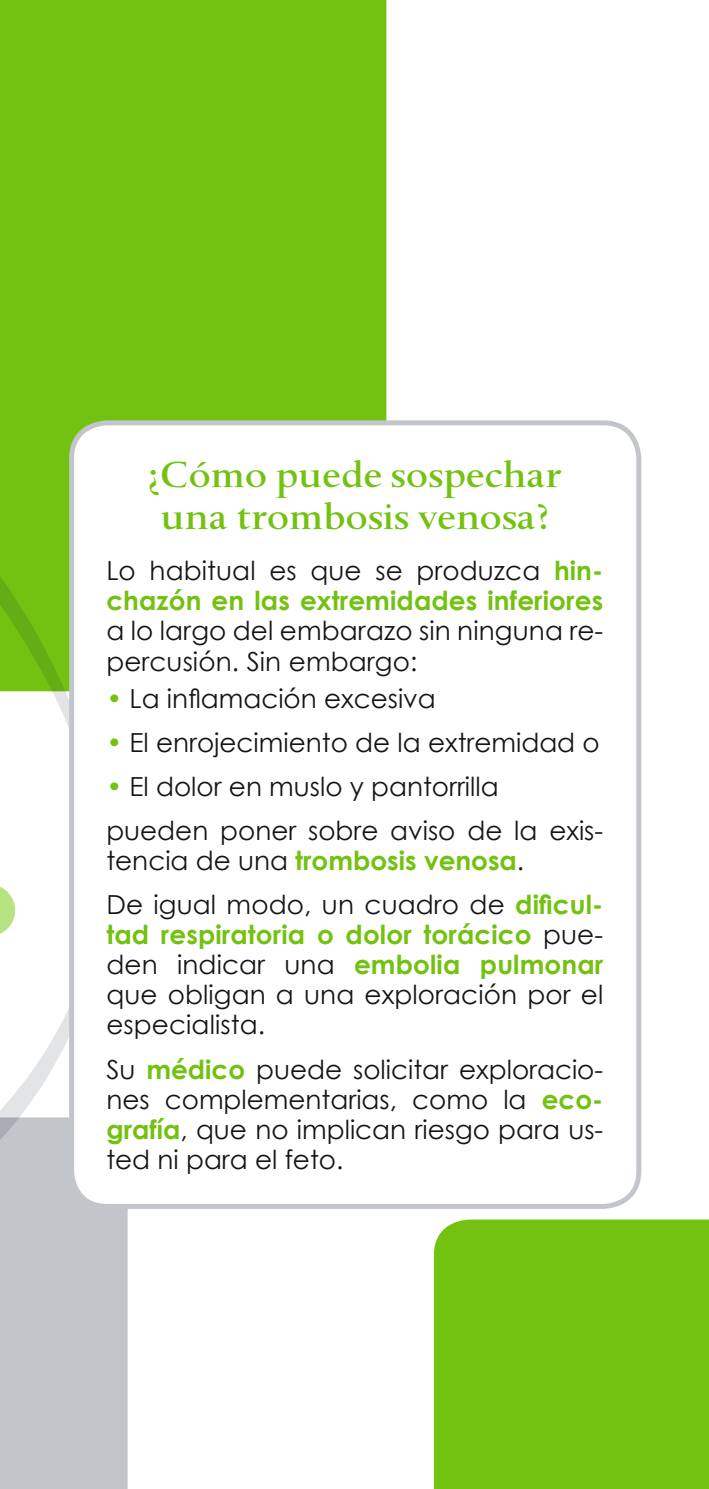
<style>
.page{position:relative;width:709px;height:1489px;background:#fff}
.page>*{position:absolute;margin:0;border:0;box-sizing:border-box;transform-origin:0 0}
.t1{font:600 42.5px/42.5px "Spectrum";color:#73c111;text-align:center}
.t2{font:26.25px/30px "Century Gothic";color:#151518}
.t3{font:700 26.25px/30px "Century Gothic";letter-spacing:.005em;color:#73c111}
.s1{font-weight:400;color:#151518}
.s2{color:#73c111}
.s3{font-weight:700;color:#73c111}
</style>
<div class="page">
<div style="left:0;top:1117px;width:128px;height:371px;background:#c2c5ca"></div>
<div style="left:434px;top:1219px;width:275px;height:269px;background:#73c111"></div>
<div style="left:0;top:0;width:386px;height:691px;background:#73c111"></div>
<svg style="left:0;top:691px;width:69px;height:426px"></svg>
<svg style="left:0;top:1117px;width:19px;height:22px"></svg>
<svg style="left:0;top:575px;width:65px;height:116px;background:#6fbc11"></svg>
<svg style="left:0;top:886px;width:15px;height:47px"></svg>
<svg style="left:69px;top:420px;width:572px;height:788px"></svg>
<h1 class="t1" style="left:147px;top:453px;width:416px">¿Cómo puede sospechar una trombosis venosa?</h1>
<p class="t3" style="left:106px;top:555px;width:498px"><span class="s1">Lo habitual es que se produzca</span> hin&shy;chazón en las extremidades inferiores</p>
<p class="t2" style="left:106px;top:615px;width:498px">a lo largo del embarazo sin ninguna re&shy;percusión. Sin embargo:</p>
<p class="t2" style="left:106px;top:682px;width:331px"><span class="s2">•</span> La inflamación excesiva</p>
<p class="t2" style="left:106px;top:727px;width:495px"><span class="s2">•</span> El enrojecimiento de la extremidad o</p>
<p class="t2" style="left:106px;top:764px;width:498px;line-height:44.2px"><span class="s2">•</span> El dolor en muslo y pantorrilla pueden poner sobre aviso de la exis-</p>
<p class="t2" style="left:106px;top:838px;width:498px;line-height:44.2px">tencia de una <span class="s3">trombosis venosa</span>.<br>De igual modo, un cuadro de <span class="s3">dificul-</span></p>
<p class="t2" style="left:106px;top:919px;width:498px;text-align:justify"><span class="s3">tad respiratoria o dolor torácico</span> pue&shy;den indicar una <span class="s3">embolia pulmonar </span>que obligan a una exploración por el especialista.</p>
<p class="t2" style="left:106px;top:1053px;width:498px;text-align:justify">Su <span class="s3">médico</span> puede solicitar exploracio&shy;nes complementarias, como la <span class="s3">eco&shy;grafía</span>, que no implican riesgo para us&shy;ted ni para el feto.</p>
</div>
